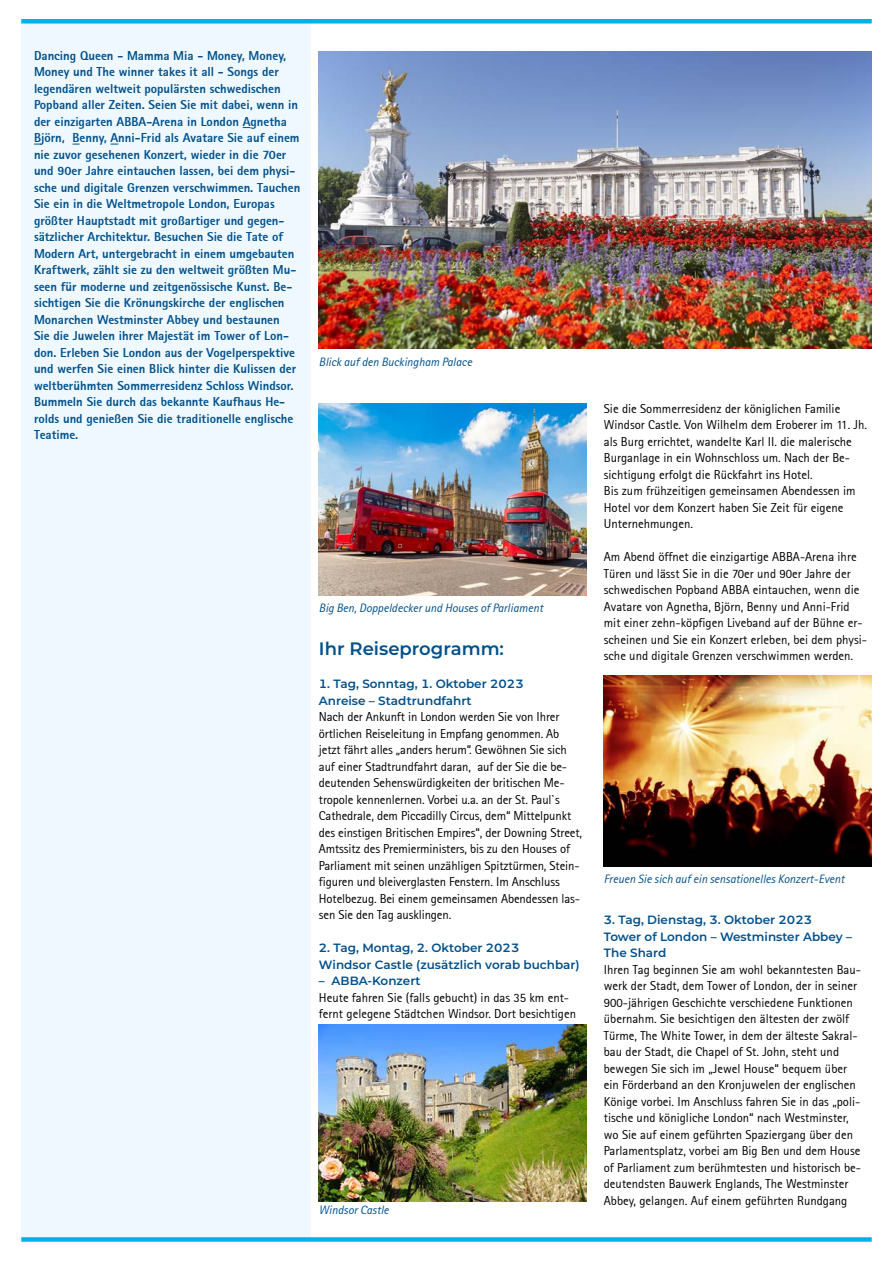
<style>
.page{position:relative;width:893px;height:1263px;background:#fff}
.page>*{position:absolute;margin:0;border:0;box-sizing:border-box;transform-origin:0 0}
.t1{font:600 18px "Montserrat";color:#00508c}
.t2{font:12.75px/16.5px "Rotis Sans Serif";color:#000}
.t3{font:800 12.75px/16.5px "Rotis Sans Serif";color:#00508c}
.t4{font:600 12px/16.5px "Montserrat";color:#00508c}
.t5{font:italic 12px "Rotis Sans Serif";color:#00508c}
</style>
<div class="page">
<div style="left:21px;top:24px;width:289px;height:1213px;background:#eef8fe"></div>
<div style="left:21px;top:19px;width:851px;height:5px;background:#00b1eb"></div>
<div style="left:21px;top:1237px;width:851px;height:5px;background:#00b1eb"></div>
<img style="left:319px;top:51px;width:553px;height:298px">
<img style="left:319px;top:404px;width:268px;height:191px">
<img style="left:604px;top:675px;width:268px;height:191px">
<img style="left:319px;top:1025px;width:268px;height:176px">
<p class="t3" style="left:34px;top:47px;width:268px">Dancing Queen - Mamma Mia - Money, Money, Money und The winner takes it all - Songs der legendären weltweit populärsten schwedischen Popband aller Zeiten. Seien Sie mit dabei, wenn in der einzigarten ABBA-Arena in London Agnetha Björn, Benny, Anni-Frid als Avatare Sie auf einem nie zuvor gesehenen Konzert, wieder in die 70er und 90er Jahre eintauchen lassen, bei dem physi&shy;sche und digitale Grenzen verschwimmen. Tauchen Sie ein in die Weltmetropole London, Europas größter Hauptstadt mit großartiger und gegen&shy;sätzlicher Architektur. Besuchen Sie die Tate of Modern Art, untergebracht in einem umgebauten Kraftwerk, zählt sie zu den weltweit größten Mu&shy;seen für moderne und zeitgenössische Kunst. Be&shy;sichtigen Sie die Krönungskirche der englischen Monarchen Westminster Abbey und bestaunen<br>Sie die Juwelen ihrer Majestät im Tower of Lon&shy;don. Erleben Sie London aus der Vogelperspektive und werfen Sie einen Blick hinter die Kulissen der weltberühmten Sommerresidenz Schloss Windsor.<br>Bummeln Sie durch das bekannte Kaufhaus He&shy;rolds und genießen Sie die traditionelle englische Teatime.</p>
<p class="t5" style="left:319px;top:354px;width:155px">Blick auf den Buckingham Palace</p>
<p class="t5" style="left:319px;top:601px;width:226px">Big Ben, Doppeldecker und Houses of Parliament</p>
<h1 class="t1" style="left:319px;top:636px;width:187px">Ihr Reiseprogramm:</h1>
<p class="t4" style="left:319px;top:675px;width:206px">1. Tag, Sonntag, 1. Oktober 2023<br>Anreise – Stadtrundfahrt</p>
<p class="t2" style="left:319px;top:709px;width:265px">Nach der Ankunft in London werden Sie von Ihrer örtlichen Reiseleitung in Empfang genommen. Ab jetzt fährt alles „anders herum“. Gewöhnen Sie sich auf einer Stadtrundfahrt daran, auf der Sie die be&shy;deutenden Sehenswürdigkeiten der britischen Me&shy;tropole kennenlernen. Vorbei u.a. an der St. Paul`s Cathedrale, dem Piccadilly Circus, dem“ Mittelpunkt des einstigen Britischen Empires“, der Downing Street, Amtssitz des Premierministers, bis zu den Houses of Parliament mit seinen unzähligen Spitztürmen, Stein&shy;figuren und bleiverglasten Fenstern. Im Anschluss Hotelbezug. Bei einem gemeinsamen Abendessen las&shy;sen Sie den Tag ausklingen.</p>
<p class="t4" style="left:319px;top:939px;width:262px">2. Tag, Montag, 2. Oktober 2023<br>Windsor Castle (zusätzlich vorab buchbar)</p>
<p class="t4" style="left:319px;top:972px;width:103px">– ABBA-Konzert</p>
<p class="t2" style="left:319px;top:989px;width:259px">Heute fahren Sie (falls gebucht) in das 35 km ent&shy;fernt gelegene Städtchen Windsor. Dort besichtigen</p>
<p class="t5" style="left:319px;top:1203px;width:71px">Windsor Castle</p>
<p class="t2" style="left:604px;top:400px;width:265px">Sie die Sommerresidenz der königlichen Familie Windsor Castle. Von Wilhelm dem Eroberer im 11. Jh. als Burg errichtet, wandelte Karl II. die malerische Burganlage in ein Wohnschloss um. Nach der Be&shy;sichtigung erfolgt die Rückfahrt ins Hotel.<br>Bis zum frühzeitigen gemeinsamen Abendessen im Hotel vor dem Konzert haben Sie Zeit für eigene Unternehmungen.</p>
<p class="t2" style="left:604px;top:549px;width:265px">Am Abend öffnet die einzigartige ABBA-Arena ihre Türen und lässt Sie in die 70er und 90er Jahre der schwedischen Popband ABBA eintauchen, wenn die Avatare von Agnetha, Björn, Benny und Anni-Frid mit einer zehn-köpfigen Liveband auf der Bühne er&shy;scheinen und Sie ein Konzert erleben, bei dem physi&shy;sche und digitale Grenzen verschwimmen werden.</p>
<p class="t5" style="left:604px;top:872px;width:242px">Freuen Sie sich auf ein sensationelles Konzert-Event</p>
<p class="t4" style="left:604px;top:911px;width:250px">3. Tag, Dienstag, 3. Oktober 2023<br>Tower of London – Westminster Abbey –<br>The Shard</p>
<p class="t2" style="left:604px;top:961px;width:259px">Ihren Tag beginnen Sie am wohl bekanntesten Bau&shy;werk der Stadt, dem Tower of London, der in seiner 900-jährigen Geschichte verschiedene Funktionen übernahm. Sie besichtigen den ältesten der zwölf Türme, The White Tower, in dem der älteste Sakral&shy;bau der Stadt, die Chapel of St. John, steht und bewegen Sie sich im „Jewel House“ bequem über ein Förderband an den Kronjuwelen der englischen Könige vorbei. Im Anschluss fahren Sie in das „poli&shy;tische und königliche London“ nach Westminster, wo Sie auf einem geführten Spaziergang über den Parlamentsplatz, vorbei am Big Ben und dem House of Parliament zum berühmtesten und historisch be&shy;deutendsten Bauwerk Englands, The Westminster Abbey, gelangen. Auf einem geführten Rundgang</p>
</div>
